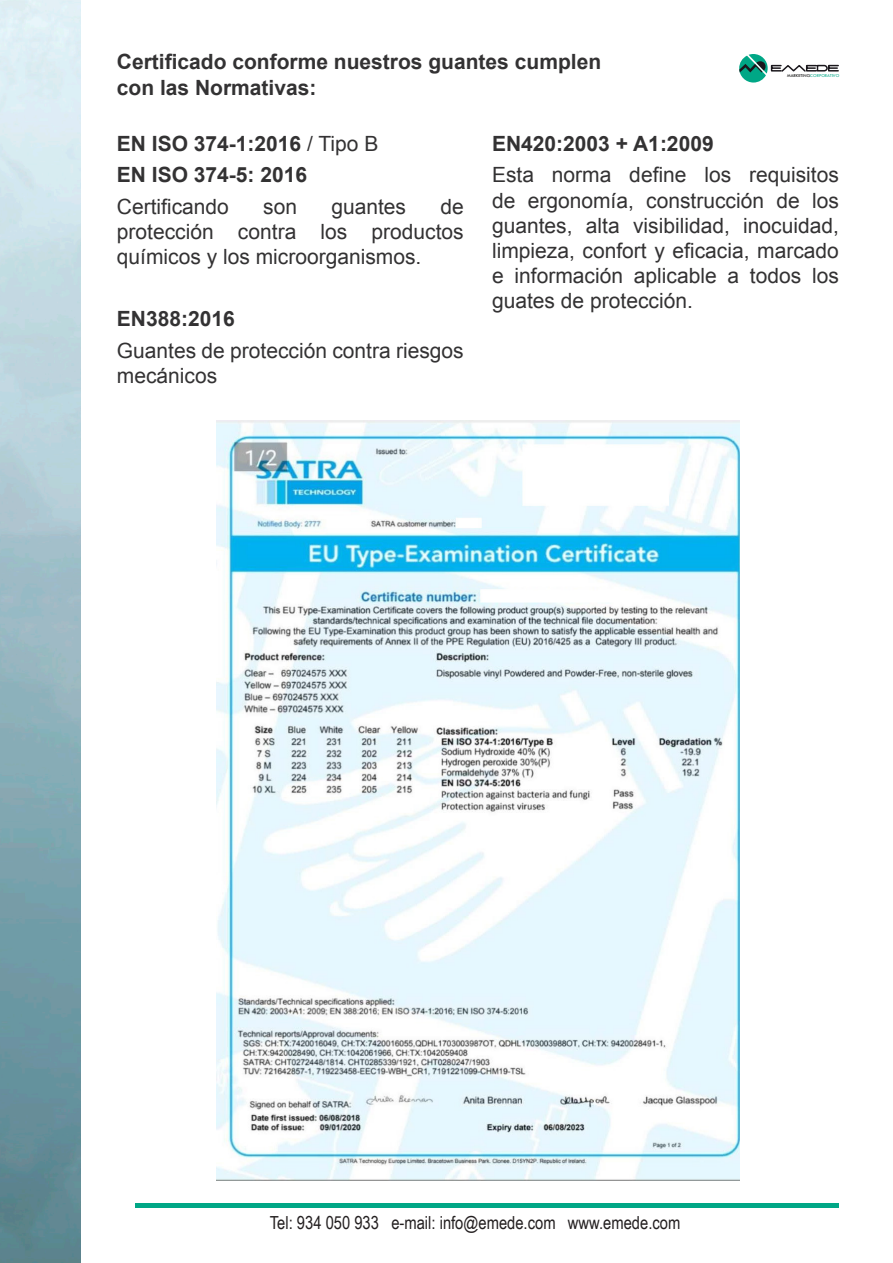
<style>
.page{position:relative;width:893px;height:1263px;background:#fff}
.page>*{position:absolute;margin:0;border:0;box-sizing:border-box;transform-origin:0 0}
.t1{font:21px/25.2px "Arial";color:#333233;text-align:justify}
.t2{font:700 21px/25.2px "Arial";color:#333233}
.t3{font:18px "Arial Narrow";color:#231f20}
.t4{font:4.65px "Tw Cen";color:#00a786}
.s1{color:#000}
.s2{font-weight:400}
</style>
<div class="page">
<svg style="left:739px;top:54px;width:100px;height:29px"></svg>
<img style="left:0;top:0;width:81px;height:1263px">
<hr style="left:135px;top:1204px;width:704px;height:4px;background:#00a786">
<img style="left:217px;top:421px;width:522px;height:759px">
<p class="t2" style="left:117px;top:50px;width:486px">Certificado conforme nuestros guantes cumplen con las Normativas:</p>
<p class="t4" style="left:787px;top:72px;width:54px"><span class="s1">MARKETING</span>CORPORATIVO</p>
<p class="t2" style="left:117px;top:132px;width:263px">EN ISO 374-1:2016 <span class="s2">/ Tipo B</span></p>
<p class="t2" style="left:117px;top:163px;width:192px">EN ISO 374-5: 2016</p>
<p class="t1" style="left:117px;top:194px;width:114px">Certificando</p>
<p class="t1" style="left:263px;top:194px;width:35px">son</p>
<p class="t1" style="left:331px;top:194px;width:76px">guantes</p>
<p class="t1" style="left:117px;top:194px;width:348px;text-indent:324px">de protección contra los productos químicos y los microorganismos.</p>
<p class="t2" style="left:117px;top:307px;width:119px">EN388:2016</p>
<p class="t1" style="left:117px;top:338px;width:348px">Guantes de protección contra riesgos mecánicos</p>
<p class="t2" style="left:492px;top:132px;width:223px">EN420:2003 + A1:2009</p>
<p class="t1" style="left:492px;top:163px;width:348px">Esta norma define los requisitos de ergonomía, construcción de los guantes, alta visibilidad, inocuidad, limpieza, confort y eficacia, marcado e información aplicable a todos los guates de protección.</p>
<p class="t3" style="left:270px;top:1209px;width:412px">Tel: 934 050 933 e-mail: info@emede.com www.emede.com</p>
</div>
